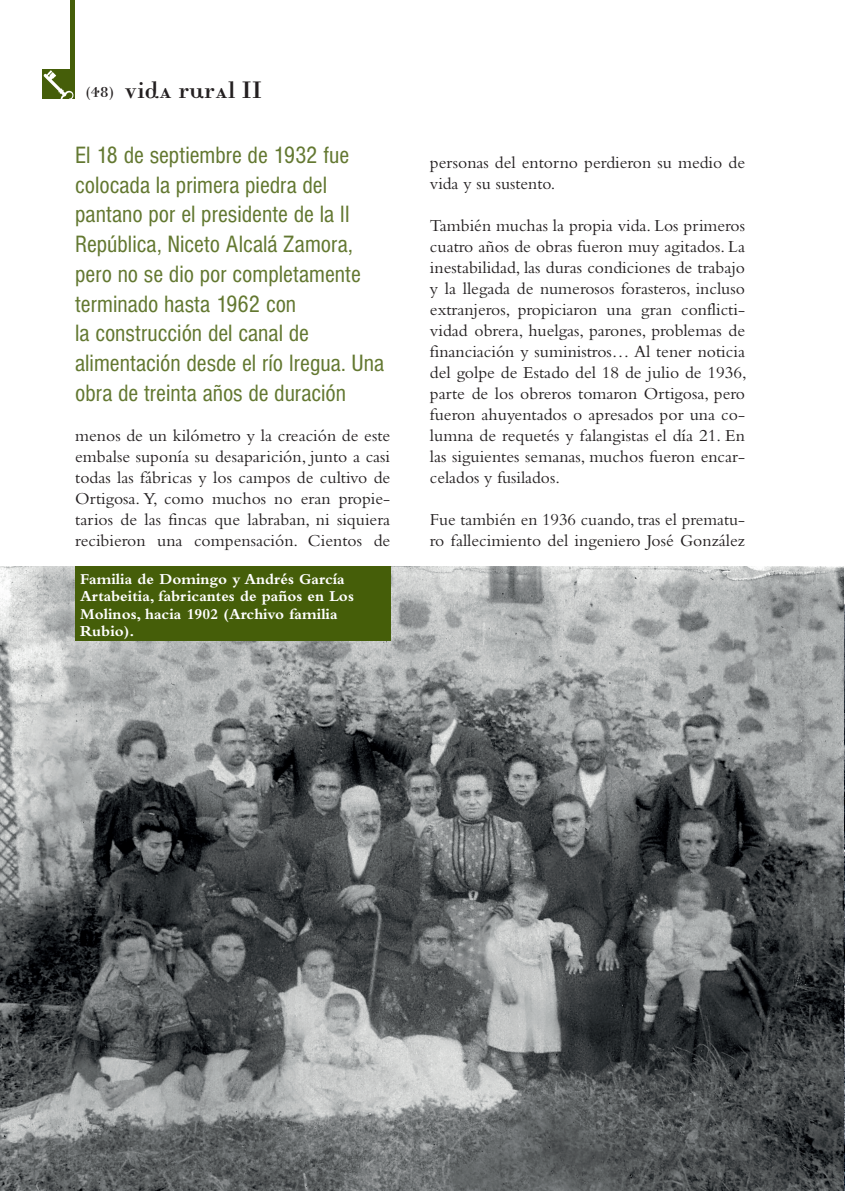
<style>
.page{position:relative;width:845px;height:1191px;background:#fff}
.page>*{position:absolute;margin:0;border:0;box-sizing:border-box;transform-origin:0 0}
.t1{font:condensed 24.5px/29.8px "Nimbus Sans DOT";color:#637831}
.t2{font:24.5px "Katrina";color:#231f20}
.t3{font:17.5px/21px "Bembo";color:#231f20;text-align:justify}
.t4{font:700 15.75px/17.5px "Bembo";color:#fff}
.s1{font-size:15.75px}
</style>
<div class="page">
<img style="left:0;top:566px;width:845px;height:625px">
<div style="left:75px;top:566px;width:315px;height:75px;background:#455e09"></div>
<div style="left:70px;top:0;width:5px;height:99px;background:#455e09"></div>
<div style="left:42px;top:69px;width:31px;height:30px;background:#455e09"></div>
<svg style="left:44px;top:70px;width:29px;height:29px"></svg>
<h1 class="t2" style="left:86px;top:76px;width:177px"><span class="s1">(48)</span> vida rural II</h1>
<p class="t1" style="left:75px;top:140px;width:310px">El 18 de septiembre de 1932 fue colocada la primera piedra del pantano por el presidente de la II<br>República, Niceto Alcalá Zamora, pero no se dio por completamente terminado hasta 1962 con<br>la construcción del canal de alimentación desde el río Iregua. Una obra de treinta años de duración</p>
<p class="t3" style="left:75px;top:424px;width:317px">menos de un kilómetro y la creación de este embalse suponía su desaparición, junto a casi todas las fábricas y los campos de cultivo de Ortigosa. Y, como muchos no eran propie&shy;tarios de las fincas que labraban, ni siquiera recibieron una compensación. Cientos de</p>
<p class="t4" style="left:80px;top:570px;width:275px">Familia de Domingo y Andrés García<br>Artabeitia, fabricantes de paños en Los<br>Molinos, hacia 1902 (Archivo familia<br>Rubio).</p>
<p class="t3" style="left:430px;top:151px;width:317px">personas del entorno perdieron su medio de vida y su sustento.</p>
<p class="t3" style="left:430px;top:214px;width:318px">También muchas la propia vida. Los primeros cuatro años de obras fueron muy agitados. La inestabilidad, las duras condiciones de trabajo y la llegada de numerosos forasteros, incluso extranjeros, propiciaron una gran conflicti&shy;vidad obrera, huelgas, parones, problemas de financiación y suministros… Al tener noticia del golpe de Estado del 18 de julio de 1936, parte de los obreros tomaron Ortigosa, pero fueron ahuyentados o apresados por una co&shy;lumna de requetés y falangistas el día 21. En las siguientes semanas, muchos fueron encar&shy;celados y fusilados.</p>
<p class="t3" style="left:430px;top:508px;width:316px">Fue también en 1936 cuando, tras el prematu&shy;ro fallecimiento del ingeniero José González</p>
</div>
